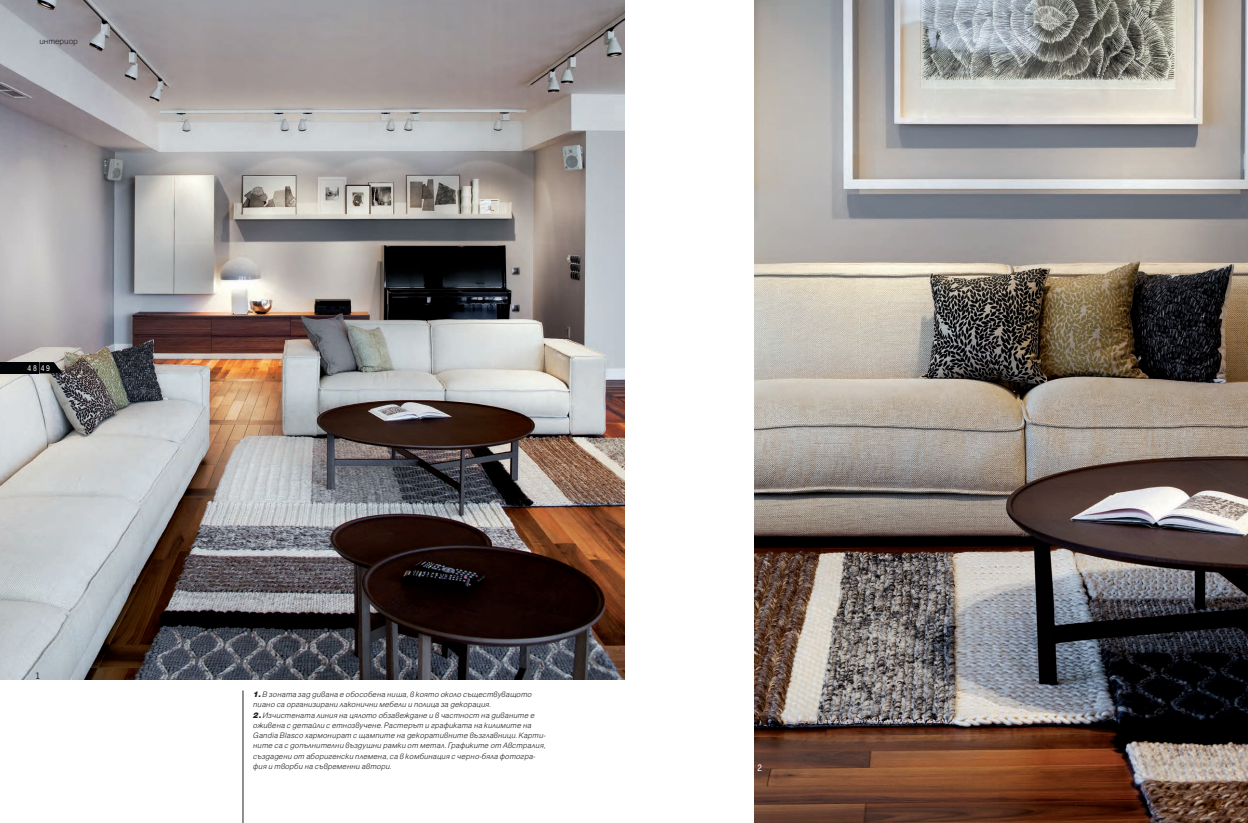
<style>
.page{position:relative;width:1248px;height:823px;background:#fff}
.page>*{position:absolute;margin:0;border:0;box-sizing:border-box;transform-origin:0 0}
.Osnoven_text_ZD{font:300 9px "Helen Bg";color:#231f20}
.Osnoven_text_ZD-2{font:9px "Helen BG Condensed Normal";color:#fff}
.t1{font:700 9px "Letter Gothic";color:#231f20}
.t2{font:700 9px "Letter Gothic";color:#fff}
.Photo_text{font:italic 300 8.5px/10.2px "Helen Bg";letter-spacing:.015em;color:#231f20}
.s1{font-weight:900}
</style>
<div class="page">
<img style="left:0;top:0;width:624px;height:679px">
<img style="left:754px;top:0;width:493px;height:822px">
<hr style="left:243px;top:690px;width:1px;height:132px;background:#231f20">
<svg style="left:39px;top:362px;width:23px;height:11px"></svg>
<div style="left:0;top:362px;width:39px;height:11px;background:#010203"></div>
<p class="Osnoven_text_ZD" style="left:39px;top:36px;width:40px">интериор</p>
<p class="Osnoven_text_ZD-2" style="left:28px;top:363px;width:24px">48 49</p>
<p class="Osnoven_text_ZD" style="left:65px;top:365px;width:35px">наш дом</p>
<p class="t1" style="left:35px;top:669px;width:6px">1</p>
<p class="Photo_text" style="left:253px;top:688px;width:280px"><span class="s1">1.</span> В зоната зад дивана е обособена ниша, в която около съществуващото пиано са организирани лаконични мебели и полица за декорация.</p>
<p class="Photo_text" style="left:253px;top:709px;width:294px"><span class="s1">2.</span> Изчистената линия на цялото обзавеждане и в частност на диваните е оживена с детайли с етнозвучене. Растерът и графиката на килимите на Gandia Blasco хармонират с щампите на декоративните възглавници. Карти&shy;ните са с допълнителни въздушни рамки от метал. Графиките от Австралия, създадени от аборигенски племена, са в комбинация с черно-бяла фотогра&shy;фия и творби на съвременни автори.</p>
<p class="t2" style="left:757px;top:762px;width:6px">2</p>
</div>
